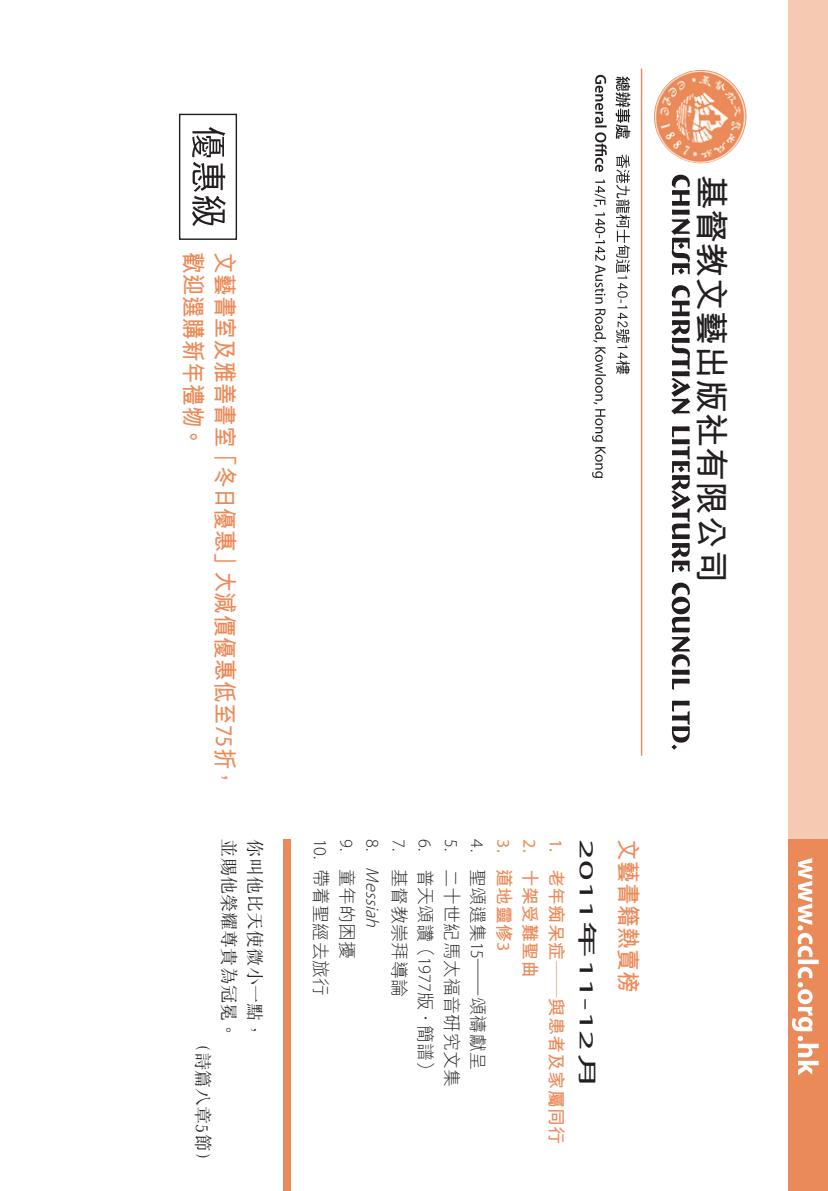
<style>
.page{position:relative;width:828px;height:1191px;background:#fff}
.page>*{position:absolute;margin:0;border:0;box-sizing:border-box;transform-origin:0 0}
.t1{font:700 34px "M Hei HK";color:#231f20}
.t2{font:700 24px "M Hei HK";letter-spacing:.015em;color:#eb8a59;scale:.9 1}
.t3{font:20px "Myriad Pro";letter-spacing:-.02em;color:#231f20;scale:2 1}
.t4{font:300 18px "M Hei HK";letter-spacing:.015em;color:#231f20}
.t5{font:700 18px "M Hei HK";letter-spacing:.015em;color:#eb8a59}
.t6{font:300 18px "M Sung HK";letter-spacing:.01em;color:#231f20}
.t7{font:italic 300 18px "Myriad Pro";color:#231f20}
.s1{font-family:"Myriad Pro";font-weight:400}
.s2{font-family:"Baskerville";font-weight:400}
.s3{font-family:"Myriad Pro"}
.s4{font-style:normal}
.s5{font-family:"M Hei HK";font-weight:700}
</style>
<div class="page">
<div style="left:788px;top:0;width:40px;height:1191px;background:#f5c9b2"></div>
<div style="left:788px;top:839px;width:40px;height:352px;background:#eb8a59"></div>
<hr style="left:641px;top:68px;width:1px;height:687px;background:#eb8a59">
<svg style="left:192px;top:127px;width:34px;height:99px"></svg>
<div style="left:179px;top:114px;width:58px;height:126px;border:1px solid #231f20"></div>
<img style="left:654px;top:70px;width:92px;height:93px">
<svg style="left:615px;top:76px;width:15px;height:63px"></svg>
<svg style="left:595px;top:75px;width:12px;height:97px"></svg>
<svg style="left:616px;top:154px;width:14px;height:220px"></svg>
<svg style="left:592px;top:180px;width:14px;height:298px"></svg>
<div style="left:283px;top:839px;width:8px;height:352px;background:#eb8a59"></div>
<svg style="left:792px;top:858px;width:26px;height:217px"></svg>
<svg style="left:671px;top:175px;width:19px;height:574px"></svg>
<p class="t2" style="left:211px;top:252px;width:219px;rotate:90deg">歡迎選購新年禮物。</p>
<p class="t2" style="left:242px;top:252px;width:598px;rotate:90deg">文藝書室及雅善書室「冬日優惠」大減價優惠低至<span class="s1">75</span>折，</p>
<p class="t6" style="left:241px;top:839px;width:201px;rotate:90deg">並賜他榮耀尊貴為冠冕。</p>
<p class="t6" style="left:267px;top:839px;width:201px;rotate:90deg">你叫他比天使微小一點，</p>
<p class="t6" style="left:215px;top:1033px;width:138px;rotate:90deg">（詩篇八章<span class="s2">5</span>節）</p>
<p class="t4" style="left:333px;top:838px;width:159px;rotate:90deg"><span class="s3">10.</span> 帶着聖經去旅行</p>
<p class="t4" style="left:360px;top:839px;width:121px;rotate:90deg"><span class="s3">9.</span> 童年的困擾</p>
<p class="t7" style="left:383px;top:839px;width:95px;rotate:90deg"><span class="s4">8 .</span> Messiah</p>
<p class="t4" style="left:412px;top:839px;width:159px;rotate:90deg"><span class="s3">7.</span> 基督教崇拜導論</p>
<p class="t4" style="left:438px;top:839px;width:241px;rotate:90deg"><span class="s3">6.</span> 普天頌讚（<span class="s3">1977</span>版．簡譜）</p>
<p class="t4" style="left:464px;top:839px;width:249px;rotate:90deg"><span class="s3">5.</span> 二十世紀馬太福音研究文集</p>
<p class="t4" style="left:490px;top:839px;width:232px;rotate:90deg"><span class="s3">4.</span> 聖頌選集<span class="s3">15</span>—頌禱獻呈</p>
<p class="t5" style="left:517px;top:839px;width:114px;rotate:90deg"><span class="s1">3.</span> 道地靈修<span class="s1">3</span></p>
<p class="t5" style="left:543px;top:839px;width:140px;rotate:90deg"><span class="s1">2.</span> 十架受難聖曲</p>
<p class="t5" style="left:569px;top:838px;width:306px;rotate:90deg"><span class="s1">1.</span> 老年痴呆症─與患者及家屬同行</p>
<p class="t3" style="left:599px;top:839px;width:128px;rotate:90deg">2011<span class="s5">年</span>11-12<span class="s5">月</span></p>
<p class="t2" style="left:645px;top:839px;width:172px;rotate:90deg">文藝書籍熱賣榜</p>
<p class="t1" style="left:736px;top:175px;width:409px;rotate:90deg">基督教文藝出版社有限公司</p>
</div>
